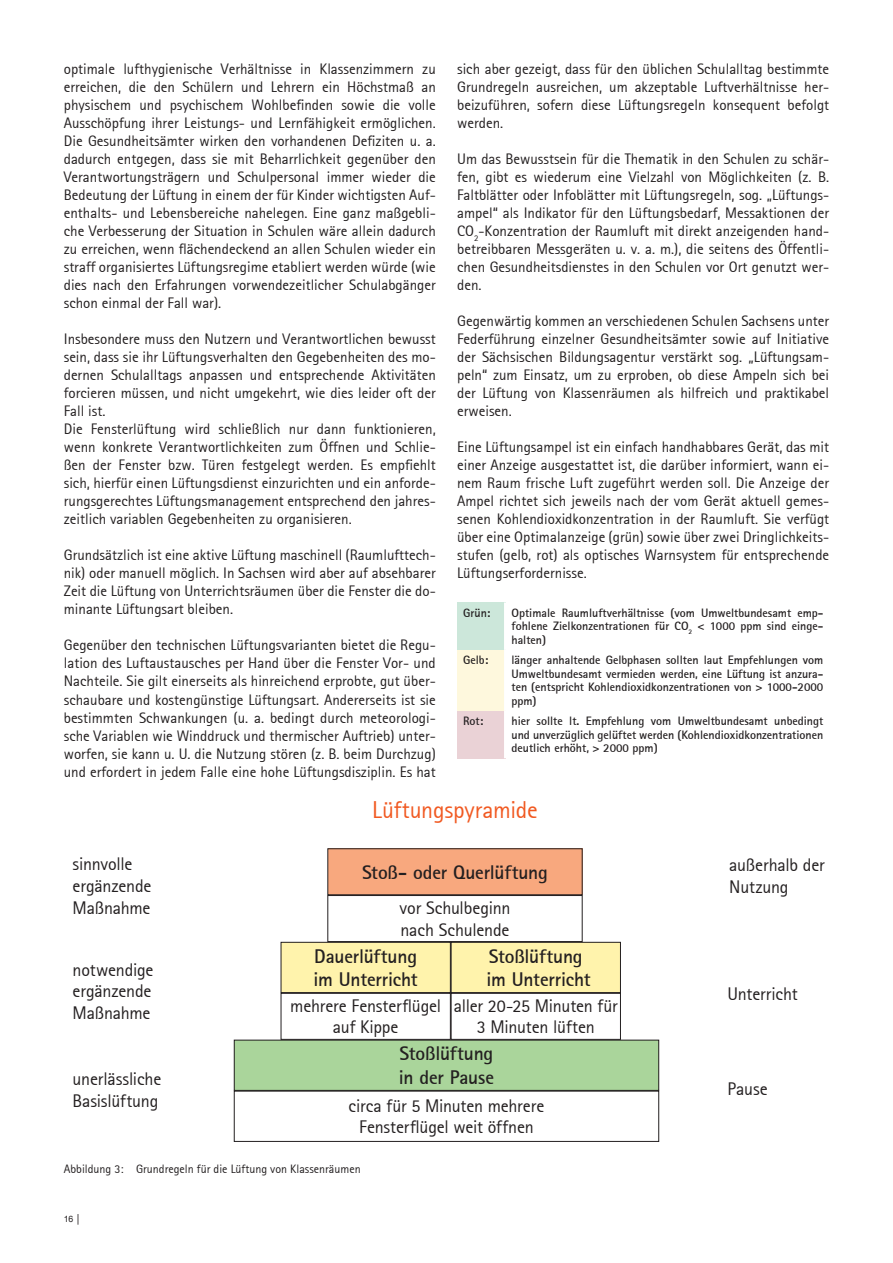
<style>
.page{position:relative;width:893px;height:1263px;background:#fff}
.page>*{position:absolute;margin:0;border:0;box-sizing:border-box;transform-origin:0 0}
.Fließtext____Zeichen{font:24px "Rotis Sans Serif";letter-spacing:-.01em;color:#f15921}
.Fließtext____Zeichen-2{font:700 19.5px "Rotis Sans Serif";letter-spacing:-.01em;color:#231f20}
.Fließtext____Zeichen-3{font:18px/21.6px "Rotis Sans Serif";letter-spacing:-.01em;color:#231f20}
.Fließtext{font:15px/18px "Rotis Sans Serif";color:#231f20;text-align:justify}
.Tabellentext_fett{font:700 12px/13.5px "Rotis Sans Serif";color:#231f20;text-align:justify}
.Bildunterschrift{font:12px "Rotis Sans Serif";color:#231f20}
.t1{font:8.7px "Arial";color:#231f20}
</style>
<div class="page">
<div style="left:457px;top:602px;width:48px;height:48px;background:#cce7da"></div>
<div style="left:457px;top:650px;width:48px;height:61px;background:#fef8dd"></div>
<div style="left:457px;top:711px;width:48px;height:47px;background:#ead2d6"></div>
<hr style="left:504px;top:602px;width:3px;height:48px;background:#fff">
<hr style="left:504px;top:650px;width:3px;height:61px;background:#fff">
<hr style="left:504px;top:711px;width:3px;height:47px;background:#fff">
<div style="left:234px;top:1040px;width:425px;height:50px;background:#aad59b"></div>
<div style="left:234px;top:1040px;width:425px;height:51px;border:1px solid #231f20"></div>
<div style="left:234px;top:1091px;width:425px;height:51px;border:1px solid #231f20"></div>
<div style="left:281px;top:942px;width:169px;height:50px;background:#fff3ac"></div>
<div style="left:281px;top:942px;width:170px;height:51px;border:1px solid #231f20"></div>
<div style="left:281px;top:993px;width:170px;height:47px;border:1px solid #231f20"></div>
<div style="left:451px;top:942px;width:169px;height:50px;background:#fff3ac"></div>
<div style="left:451px;top:942px;width:170px;height:51px;border:1px solid #231f20"></div>
<div style="left:451px;top:993px;width:170px;height:47px;border:1px solid #231f20"></div>
<div style="left:328px;top:849px;width:254px;height:46px;background:#f8a87e"></div>
<div style="left:327px;top:848px;width:256px;height:47px;border:1px solid #231f20"></div>
<div style="left:327px;top:895px;width:256px;height:47px;border:1px solid #231f20"></div>
<p class="Fließtext" style="left:64px;top:60px;width:374px">optimale lufthygienische Verhältnisse in Klassenzimmern zu erreichen, die den Schülern und Lehrern ein Höchstmaß an physischem und psychischem Wohlbefinden sowie die volle Ausschöpfung ihrer Leistungs- und Lernfähigkeit ermöglichen.<br>Die Gesundheitsämter wirken den vorhandenen Defiziten u. a. dadurch entgegen, dass sie mit Beharrlichkeit gegenüber den Verantwortungsträgern und Schulpersonal immer wieder die Bedeutung der Lüftung in einem der für Kinder wichtigsten Auf&shy;enthalts- und Lebensbereiche nahelegen. Eine ganz maßgebli&shy;che Verbesserung der Situation in Schulen wäre allein dadurch zu erreichen, wenn flächendeckend an allen Schulen wieder ein straff organisiertes Lüftungsregime etabliert werden würde (wie dies nach den Erfahrungen vorwendezeitlicher Schulabgänger schon einmal der Fall war).</p>
<p class="Fließtext" style="left:64px;top:330px;width:374px">Insbesondere muss den Nutzern und Verantwortlichen bewusst sein, dass sie ihr Lüftungsverhalten den Gegebenheiten des mo&shy;dernen Schulalltags anpassen und entsprechende Aktivitäten forcieren müssen, und nicht umgekehrt, wie dies leider oft der Fall ist.</p>
<p class="Fließtext" style="left:64px;top:420px;width:374px">Die Fensterlüftung wird schließlich nur dann funktionieren, wenn konkrete Verantwortlichkeiten zum Öffnen und Schlie&shy;ßen der Fenster bzw. Türen festgelegt werden. Es empfiehlt sich, hierfür einen Lüftungsdienst einzurichten und ein anforde&shy;rungsgerechtes Lüftungsmanagement entsprechend den jahres&shy;zeitlich variablen Gegebenheiten zu organisieren.</p>
<p class="Fließtext" style="left:64px;top:546px;width:374px">Grundsätzlich ist eine aktive Lüftung maschinell (Raumlufttech&shy;nik) oder manuell möglich. In Sachsen wird aber auf absehbarer Zeit die Lüftung von Unterrichtsräumen über die Fenster die do&shy;minante Lüftungsart bleiben.</p>
<p class="Fließtext" style="left:64px;top:636px;width:374px">Gegenüber den technischen Lüftungsvarianten bietet die Regu&shy;lation des Luftaustausches per Hand über die Fenster Vor- und Nachteile. Sie gilt einerseits als hinreichend erprobte, gut über&shy;schaubare und kostengünstige Lüftungsart. Andererseits ist sie bestimmten Schwankungen (u. a. bedingt durch meteorologi&shy;sche Variablen wie Winddruck und thermischer Auftrieb) unter&shy;worfen, sie kann u. U. die Nutzung stören (z. B. beim Durchzug) und erfordert in jedem Falle eine hohe Lüftungsdisziplin. Es hat</p>
<p class="Fließtext" style="left:457px;top:60px;width:374px">sich aber gezeigt, dass für den üblichen Schulalltag bestimmte Grundregeln ausreichen, um akzeptable Luftverhältnisse her&shy;beizuführen, sofern diese Lüftungsregeln konsequent befolgt werden.</p>
<p class="Fließtext" style="left:457px;top:150px;width:374px">Um das Bewusstsein für die Thematik in den Schulen zu schär&shy;fen, gibt es wiederum eine Vielzahl von Möglichkeiten (z. B.<br>Faltblätter oder Infoblätter mit Lüftungsregeln, sog. „Lüftungs&shy;ampel“ als Indikator für den Lüftungsbedarf, Messaktionen der CO<sub>2</sub>-Konzentration der Raumluft mit direkt anzeigenden hand&shy;betreibbaren Messgeräten u. v. a. m.), die seitens des Öffentli&shy;chen Gesundheitsdienstes in den Schulen vor Ort genutzt wer&shy;den.</p>
<p class="Fließtext" style="left:457px;top:312px;width:374px">Gegenwärtig kommen an verschiedenen Schulen Sachsens unter Federführung einzelner Gesundheitsämter sowie auf Initiative der Sächsischen Bildungsagentur verstärkt sog. „Lüftungsam&shy;peln“ zum Einsatz, um zu erproben, ob diese Ampeln sich bei der Lüftung von Klassenräumen als hilfreich und praktikabel erweisen.</p>
<p class="Fließtext" style="left:457px;top:438px;width:374px">Eine Lüftungsampel ist ein einfach handhabbares Gerät, das mit einer Anzeige ausgestattet ist, die darüber informiert, wann ei&shy;nem Raum frische Luft zugeführt werden soll. Die Anzeige der Ampel richtet sich jeweils nach der vom Gerät aktuell gemes&shy;senen Kohlendioxidkonzentration in der Raumluft. Sie verfügt über eine Optimalanzeige (grün) sowie über zwei Dringlichkeits&shy;stufen (gelb, rot) als optisches Warnsystem für entsprechende Lüftungserfordernisse.</p>
<p class="Tabellentext_fett" style="left:463px;top:606px;width:29px">Grün:</p>
<p class="Tabellentext_fett" style="left:511px;top:606px;width:313px">Optimale Raumluftverhältnisse (vom Umweltbundesamt emp&shy;fohlene Zielkonzentrationen für CO<sub>2</sub> &lt; 1000 ppm sind einge&shy;halten)</p>
<p class="Tabellentext_fett" style="left:463px;top:653px;width:27px">Gelb:</p>
<p class="Tabellentext_fett" style="left:511px;top:653px;width:313px">länger anhaltende Gelbphasen sollten laut Empfehlungen vom Umweltbundesamt vermieden werden, eine Lüftung ist anzura&shy;ten (entspricht Kohlendioxidkonzentrationen von &gt; 1000-2000 ppm)</p>
<p class="Tabellentext_fett" style="left:463px;top:714px;width:22px">Rot:</p>
<p class="Tabellentext_fett" style="left:511px;top:714px;width:313px">hier sollte lt. Empfehlung vom Umweltbundesamt unbedingt und unverzüglich gelüftet werden (Kohlendioxidkonzentrationen deutlich erhöht, &gt; 2000 ppm)</p>
<p class="Fließtext____Zeichen-3" style="left:73px;top:853px;width:80px">sinnvolle ergänzende<br>Maßnahme</p>
<p class="Fließtext____Zeichen-3" style="left:73px;top:959px;width:82px;text-align:justify">notwendige ergänzende Maßnahme</p>
<p class="Fließtext____Zeichen-3" style="left:73px;top:1068px;width:90px">unerlässliche<br>Basislüftung</p>
<p class="Fließtext____Zeichen" style="left:372px;top:796px;width:167px">Lüftungspyramide</p>
<p class="Fließtext____Zeichen-2" style="left:362px;top:860px;width:187px">Stoß- oder Querlüftung</p>
<p class="Fließtext____Zeichen-3" style="left:400px;top:897px;width:112px">vor Schulbeginn</p>
<p class="Fließtext____Zeichen-3" style="left:400px;top:918px;width:110px">nach Schulende</p>
<p class="Fließtext____Zeichen-2" style="left:314px;top:944px;width:104px">Dauerlüftung</p>
<p class="Fließtext____Zeichen-2" style="left:314px;top:967px;width:106px">im Unterricht</p>
<p class="Fließtext____Zeichen-3" style="left:290px;top:995px;width:152px;text-align:center">mehrere Fensterflügel auf Kippe</p>
<p class="Fließtext____Zeichen-2" style="left:489px;top:944px;width:95px">Stoßlüftung</p>
<p class="Fließtext____Zeichen-2" style="left:487px;top:967px;width:106px">im Unterricht</p>
<p class="Fließtext____Zeichen-3" style="left:454px;top:995px;width:165px;text-align:center">aller 20-25 Minuten für<br>3 Minuten lüften</p>
<p class="Fließtext____Zeichen-2" style="left:400px;top:1041px;width:95px">Stoßlüftung</p>
<p class="Fließtext____Zeichen-2" style="left:399px;top:1065px;width:97px">in der Pause</p>
<p class="Fließtext____Zeichen-3" style="left:349px;top:1095px;width:197px">circa für 5 Minuten mehrere</p>
<p class="Fließtext____Zeichen-3" style="left:359px;top:1116px;width:176px">Fensterflügel weit öffnen</p>
<p class="Bildunterschrift" style="left:64px;top:1161px;width:298px">Abbildung 3: Grundregeln für die Lüftung von Klassenräumen</p>
<p class="t1" style="left:64px;top:1213px;width:19px">16 │</p>
<p class="Fließtext____Zeichen-3" style="left:729px;top:854px;width:97px">außerhalb der<br>Nutzung</p>
<p class="Fließtext____Zeichen-3" style="left:727px;top:983px;width:72px">Unterricht</p>
<p class="Fließtext____Zeichen-3" style="left:727px;top:1078px;width:42px">Pause</p>
</div>
